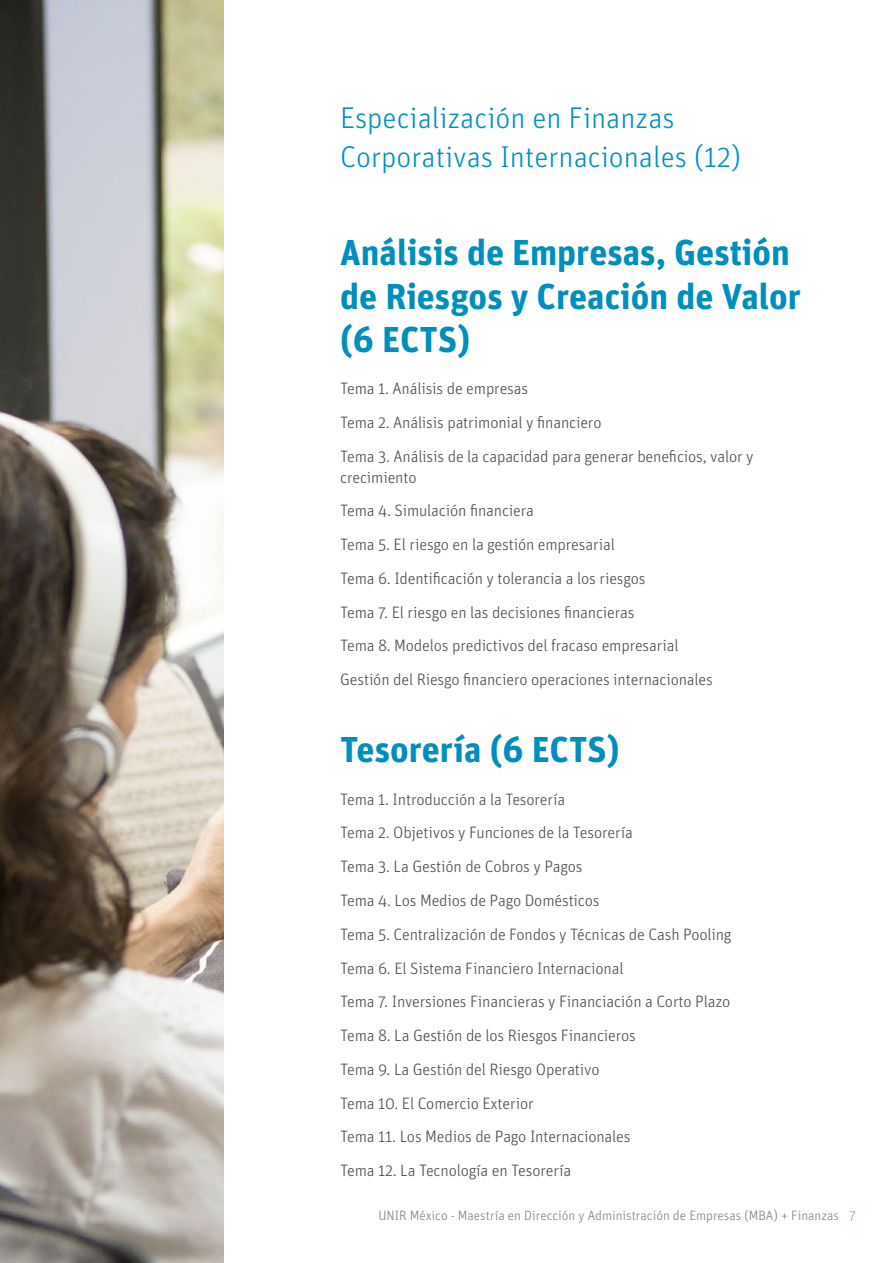
<style>
.page{position:relative;width:893px;height:1263px;background:#fff}
.page>*{position:absolute;margin:0;border:0;box-sizing:border-box;transform-origin:0 0}
.Año{font:700 36px/43.2px "Unit OT";color:#008ebe}
.Título_nivel1{font:300 30px/39px "Unit OT";color:#0091c0}
.Plan_Estudios_TABULA{font:300 16.5px/21px "Unit OT";letter-spacing:-.01em;color:#4d4d4f}
.t1{font:300 13.5px "Unit OT";color:#808285}
.s1{color:#49adce}
</style>
<div class="page">
<img style="left:0;top:0;width:223px;height:1263px">
<p class="Título_nivel1" style="left:340px;top:98px;width:402px">Especialización en Finanzas<br>Corporativas Internacionales (12)</p>
<p class="Año" style="left:340px;top:231px;width:462px">Análisis de Empresas, Gestión de Riesgos y Creación de Valor (6 ECTS)</p>
<p class="Plan_Estudios_TABULA" style="left:340px;top:378px;width:190px">Tema 1. Análisis de empresas</p>
<p class="Plan_Estudios_TABULA" style="left:340px;top:412px;width:263px">Tema 2. Análisis patrimonial y financiero</p>
<p class="Plan_Estudios_TABULA" style="left:340px;top:445px;width:415px">Tema 3. Análisis de la capacidad para generar beneficios, valor y crecimiento</p>
<p class="Plan_Estudios_TABULA" style="left:340px;top:500px;width:195px">Tema 4. Simulación financiera</p>
<p class="Plan_Estudios_TABULA" style="left:340px;top:534px;width:276px">Tema 5. El riesgo en la gestión empresarial</p>
<p class="Plan_Estudios_TABULA" style="left:340px;top:568px;width:307px">Tema 6. Identificación y tolerancia a los riesgos</p>
<p class="Plan_Estudios_TABULA" style="left:340px;top:602px;width:296px">Tema 7. El riesgo en las decisiones financieras</p>
<p class="Plan_Estudios_TABULA" style="left:340px;top:635px;width:340px">Tema 8. Modelos predictivos del fracaso empresarial</p>
<p class="Plan_Estudios_TABULA" style="left:340px;top:669px;width:374px">Gestión del Riesgo financiero operaciones internacionales</p>
<p class="Año" style="left:340px;top:728px;width:281px">Tesorería (6 ECTS)</p>
<p class="Plan_Estudios_TABULA" style="left:340px;top:788px;width:227px">Tema 1. Introducción a la Tesorería</p>
<p class="Plan_Estudios_TABULA" style="left:340px;top:822px;width:294px">Tema 2. Objetivos y Funciones de la Tesorería</p>
<p class="Plan_Estudios_TABULA" style="left:340px;top:856px;width:244px">Tema 3. La Gestión de Cobros y Pagos</p>
<p class="Plan_Estudios_TABULA" style="left:340px;top:890px;width:261px">Tema 4. Los Medios de Pago Domésticos</p>
<p class="Plan_Estudios_TABULA" style="left:340px;top:924px;width:393px">Tema 5. Centralización de Fondos y Técnicas de Cash Pooling</p>
<p class="Plan_Estudios_TABULA" style="left:340px;top:957px;width:285px">Tema 6. El Sistema Financiero Internacional</p>
<p class="Plan_Estudios_TABULA" style="left:340px;top:991px;width:392px">Tema 7. Inversiones Financieras y Financiación a Corto Plazo</p>
<p class="Plan_Estudios_TABULA" style="left:340px;top:1025px;width:297px">Tema 8. La Gestión de los Riesgos Financieros</p>
<p class="Plan_Estudios_TABULA" style="left:340px;top:1059px;width:261px">Tema 9. La Gestión del Riesgo Operativo</p>
<p class="Plan_Estudios_TABULA" style="left:340px;top:1092px;width:195px">Tema 10. El Comercio Exterior</p>
<p class="Plan_Estudios_TABULA" style="left:340px;top:1126px;width:292px">Tema 11. Los Medios de Pago Internacionales</p>
<p class="Plan_Estudios_TABULA" style="left:340px;top:1160px;width:232px">Tema 12. La Tecnología en Tesorería</p>
<p class="t1" style="left:378px;top:1207px;width:479px">UNIR México - Maestría en Dirección y Administración de Empresas (MBA) + Finanzas <span class="s1">7</span></p>
</div>
